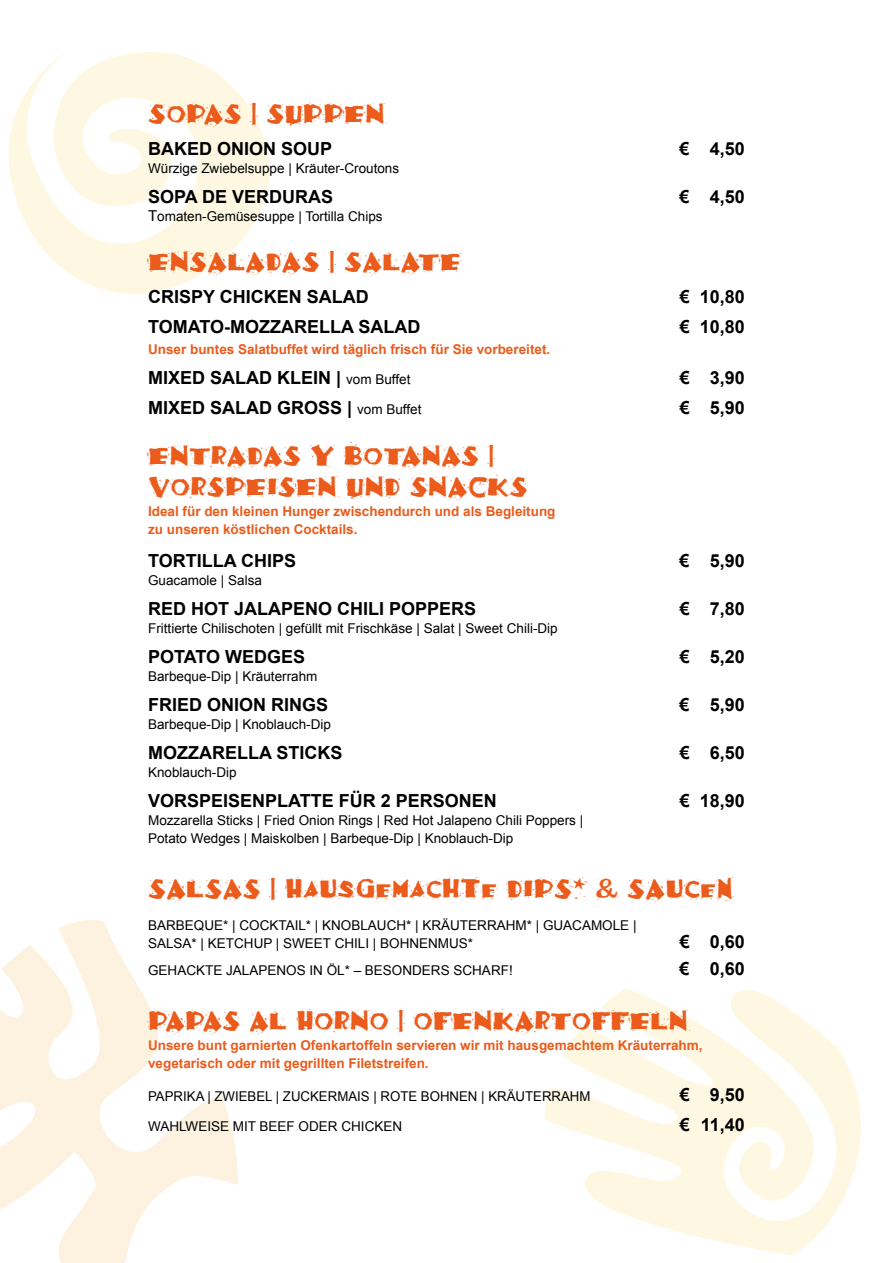
<style>
.page{position:relative;width:893px;height:1263px;background:#fff}
.page>*{position:absolute;margin:0;border:0;box-sizing:border-box;transform-origin:0 0}
.t1{font:30px/31.5px "Fajita ICG Mild";color:#eb5b1b}
.t2{font:700 18px "Arial";color:#000}
.t3{font:13.5px/18px "Arial";color:#000}
.t4{font:700 13.5px/18px "Arial";color:#eb5b1b}
.s1{font-size:15px}
.s2{font-weight:400;font-size:13.5px}
</style>
<div class="page">
<svg style="left:9px;top:52px;width:261px;height:242px;fill:#fef8e3"></svg>
<svg style="left:544px;top:988px;width:317px;height:267px;fill:#fef8e3"></svg>
<svg style="left:0;top:920px;width:238px;height:343px"></svg>
<h1 class="t1" style="left:148px;top:96px;width:238px">SOPAS | SUPPEN</h1>
<h2 class="t2" style="left:148px;top:137px;width:186px">BAKED ONION SOUP</h2>
<h2 class="t2" style="left:680px;top:137px;width:67px">€ 4,50</h2>
<p class="t3" style="left:148px;top:159px;width:253px">Würzige Zwiebelsuppe | Kräuter-Croutons</p>
<h2 class="t2" style="left:148px;top:185px;width:187px">SOPA DE VERDURAS</h2>
<h2 class="t2" style="left:680px;top:185px;width:67px">€ 4,50</h2>
<p class="t3" style="left:148px;top:207px;width:236px"><span class="s1">T</span>omaten-Gemüsesuppe | Tortilla Chips</p>
<h1 class="t1" style="left:148px;top:244px;width:314px">ENSALADAS | SALATE</h1>
<h2 class="t2" style="left:148px;top:285px;width:222px">CRISPY CHICKEN SALAD</h2>
<h2 class="t2" style="left:680px;top:285px;width:67px">€ 10,80</h2>
<h2 class="t2" style="left:148px;top:315px;width:274px">TOMATO-MOZZARELLA SALAD</h2>
<h2 class="t2" style="left:680px;top:315px;width:67px">€ 10,80</h2>
<p class="t4" style="left:148px;top:341px;width:404px">Unser buntes Salatbuffet wird täglich frisch für Sie vorbereitet.</p>
<h2 class="t2" style="left:148px;top:366px;width:264px">MIXED SALAD KLEIN | <span class="s2">vom Buffet</span></h2>
<h2 class="t2" style="left:680px;top:366px;width:67px">€ 3,90</h2>
<h2 class="t2" style="left:148px;top:396px;width:275px">MIXED SALAD GROSS | <span class="s2">vom Buffet</span></h2>
<h2 class="t2" style="left:680px;top:396px;width:67px">€ 5,90</h2>
<h1 class="t1" style="left:148px;top:438px;width:381px">ENTRADAS Y BOTANAS |<br>VORSPEISEN UND SNACKS</h1>
<p class="t4" style="left:148px;top:503px;width:409px">Ideal für den kleinen Hunger zwischendurch und als Begleitung zu unseren köstlichen Cocktails.</p>
<h2 class="t2" style="left:148px;top:549px;width:149px">TORTILLA CHIPS</h2>
<h2 class="t2" style="left:680px;top:549px;width:67px">€ 5,90</h2>
<p class="t3" style="left:148px;top:572px;width:115px">Guacamole | Salsa</p>
<h2 class="t2" style="left:148px;top:597px;width:330px">RED HOT JALAPENO CHILI POPPERS</h2>
<h2 class="t2" style="left:680px;top:597px;width:67px">€ 7,80</h2>
<p class="t3" style="left:148px;top:620px;width:411px">Frittierte Chilischoten | gefüllt mit Frischkäse | Salat | Sweet Chili-Dip</p>
<h2 class="t2" style="left:148px;top:645px;width:159px">POTATO WEDGES</h2>
<h2 class="t2" style="left:680px;top:645px;width:67px">€ 5,20</h2>
<p class="t3" style="left:148px;top:668px;width:171px">Barbeque-Dip | Kräuterrahm</p>
<h2 class="t2" style="left:148px;top:693px;width:182px">FRIED ONION RINGS</h2>
<h2 class="t2" style="left:680px;top:693px;width:67px">€ 5,90</h2>
<p class="t3" style="left:148px;top:716px;width:184px">Barbeque-Dip | Knoblauch-Dip</p>
<h2 class="t2" style="left:148px;top:741px;width:196px">MOZZARELLA STICKS</h2>
<h2 class="t2" style="left:680px;top:741px;width:67px">€ 6,50</h2>
<p class="t3" style="left:148px;top:764px;width:90px">Knoblauch-Dip</p>
<h2 class="t2" style="left:148px;top:789px;width:350px">VORSPEISENPLATTE FÜR 2 PERSONEN</h2>
<h2 class="t2" style="left:680px;top:789px;width:67px">€ 18,90</h2>
<p class="t3" style="left:148px;top:812px;width:437px">Mozzarella Sticks | Fried Onion Rings | Red Hot Jalapeno Chili Poppers |<br>Potato Wedges | Maiskolben | Barbeque-Dip | Knoblauch-Dip</p>
<h1 class="t1" style="left:148px;top:871px;width:586px">SALSAS | Hausgemachte DIPS* &amp; SAucen</h1>
<p class="t3" style="left:148px;top:917px;width:490px">BARBEQUE* | COCKTAIL* | KNOBLAUCH* | KRÄUTERRAHM* | GUACAMOLE |<br>SALSA* | KETCHUP | SWEET CHILI | BOHNENMUS*</p>
<h2 class="t2" style="left:680px;top:930px;width:67px">€ 0,60</h2>
<p class="t3" style="left:148px;top:962px;width:366px">GEHACKTE JALAPENOS IN ÖL* – BESONDERS SCHARF!</p>
<h2 class="t2" style="left:680px;top:957px;width:67px">€ 0,60</h2>
<h1 class="t1" style="left:148px;top:1003px;width:542px">PAPAS AL HORNO | OFENKARTOFFELN</h1>
<p class="t4" style="left:148px;top:1037px;width:556px">Unsere bunt garnierten Ofenkartoffeln servieren wir mit hausgemachtem Kräuterrahm, vegetarisch oder mit gegrillten Filetstreifen.</p>
<p class="t3" style="left:148px;top:1088px;width:444px">PAPRIKA | ZWIEBEL | ZUCKERMAIS | ROTE BOHNEN | KRÄUTERRAHM</p>
<h2 class="t2" style="left:680px;top:1083px;width:67px">€ 9,50</h2>
<p class="t3" style="left:148px;top:1118px;width:256px">WAHLWEISE MIT BEEF ODER CHICKEN</p>
<h2 class="t2" style="left:680px;top:1113px;width:67px">€ 11,40</h2>
</div>
